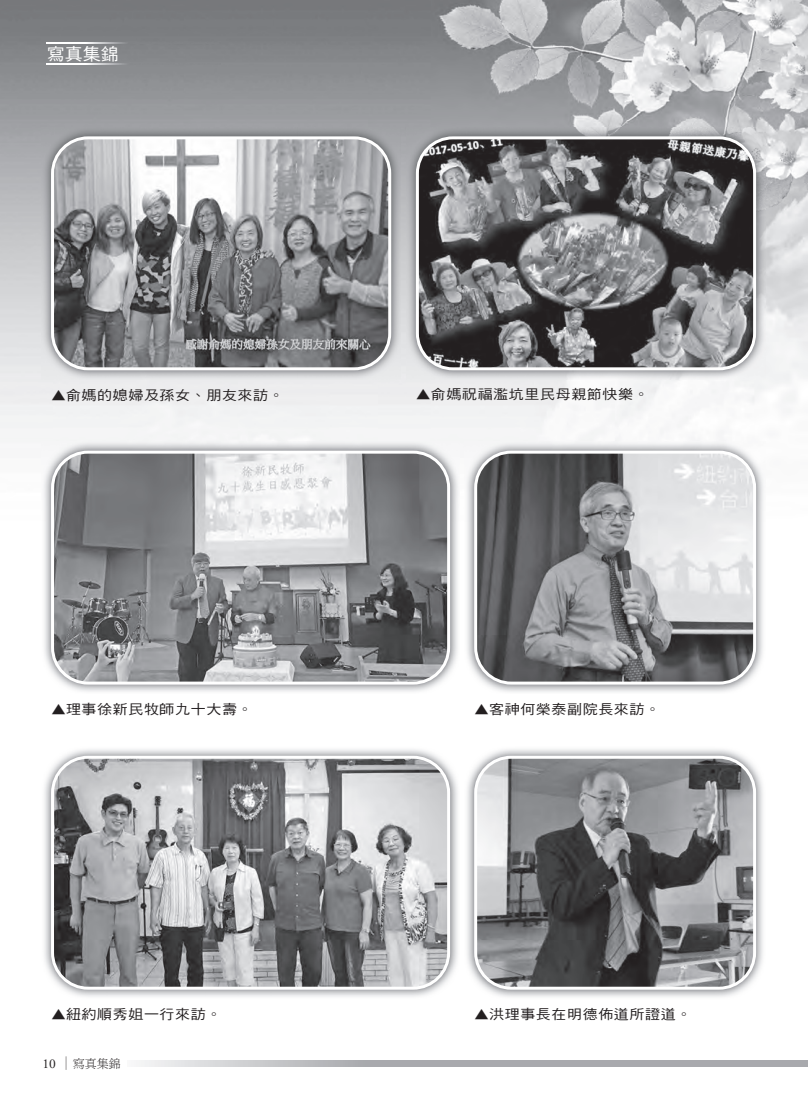
<style>
.page{position:relative;width:808px;height:1106px;background:#fff}
.page>*{position:absolute;margin:0;border:0;box-sizing:border-box;transform-origin:0 0}
.t1{font:17.1px "DF Hei Std W5";color:#fff;scale:1.05 1}
.t2{font:13.5px "DF Hei Std W5";letter-spacing:.04em;color:#231f20;scale:1.11 1}
.t3{font:12px "DF Ming Std W3";color:#231f20}
.s1{font-family:"Adobe Garamond Pro";font-size:13.5px}
.s2{font-family:"DF Hei Std W5";font-size:13.5px}
</style>
<div class="page">
<img style="left:0;top:0;width:808px;height:157px">
<img style="left:754px;top:157px;width:54px;height:910px">
<img style="left:47px;top:42px;width:173px;height:1px">
<img style="left:47px;top:64px;width:173px;height:1px">
<img style="left:42px;top:749px;width:416px;height:248px">
<img style="left:53px;top:757px;width:396px;height:231px">
<div style="left:51px;top:755px;width:399px;height:234px;border:3px solid #fff;border-radius:36px"></div>
<img style="left:42px;top:441px;width:417px;height:251px">
<img style="left:53px;top:452px;width:396px;height:231px">
<div style="left:51px;top:450px;width:399px;height:234px;border:3px solid #fff;border-radius:36px"></div>
<img style="left:42px;top:127px;width:359px;height:253px">
<img style="left:53px;top:138px;width:337px;height:231px">
<div style="left:51px;top:136px;width:340px;height:234px;border:3px solid #fff;border-radius:36px"></div>
<img style="left:467px;top:746px;width:298px;height:253px">
<img style="left:476px;top:757px;width:278px;height:231px">
<div style="left:474px;top:755px;width:282px;height:234px;border:3px solid #fff;border-radius:36px"></div>
<img style="left:465px;top:441px;width:300px;height:253px">
<img style="left:476px;top:452px;width:278px;height:231px">
<div style="left:474px;top:450px;width:282px;height:234px;border:3px solid #fff;border-radius:36px"></div>
<img style="left:407px;top:127px;width:358px;height:253px">
<img style="left:417px;top:138px;width:337px;height:231px">
<div style="left:416px;top:136px;width:340px;height:234px;border:3px solid #fff;border-radius:36px"></div>
<p class="t1" style="left:47px;top:44px;width:70px">寫真集錦</p>
<p class="t2" style="left:51px;top:387px;width:211px">▲俞媽的媳婦及孫女、朋友來訪。</p>
<p class="t2" style="left:51px;top:701px;width:183px">▲理事徐新民牧師九十大壽。</p>
<p class="t2" style="left:51px;top:1006px;width:155px">▲紐約順秀姐一行來訪。</p>
<p class="t3" style="left:43px;top:1057px;width:80px"><span class="s1">10</span> <span class="s2">│</span>寫真集錦</p>
<p class="t2" style="left:416px;top:387px;width:211px">▲俞媽祝福濫坑里民母親節快樂。</p>
<p class="t2" style="left:474px;top:701px;width:169px">▲客神何榮泰副院長來訪。</p>
<p class="t2" style="left:474px;top:1006px;width:197px">▲洪理事長在明德佈道所證道。</p>
</div>
